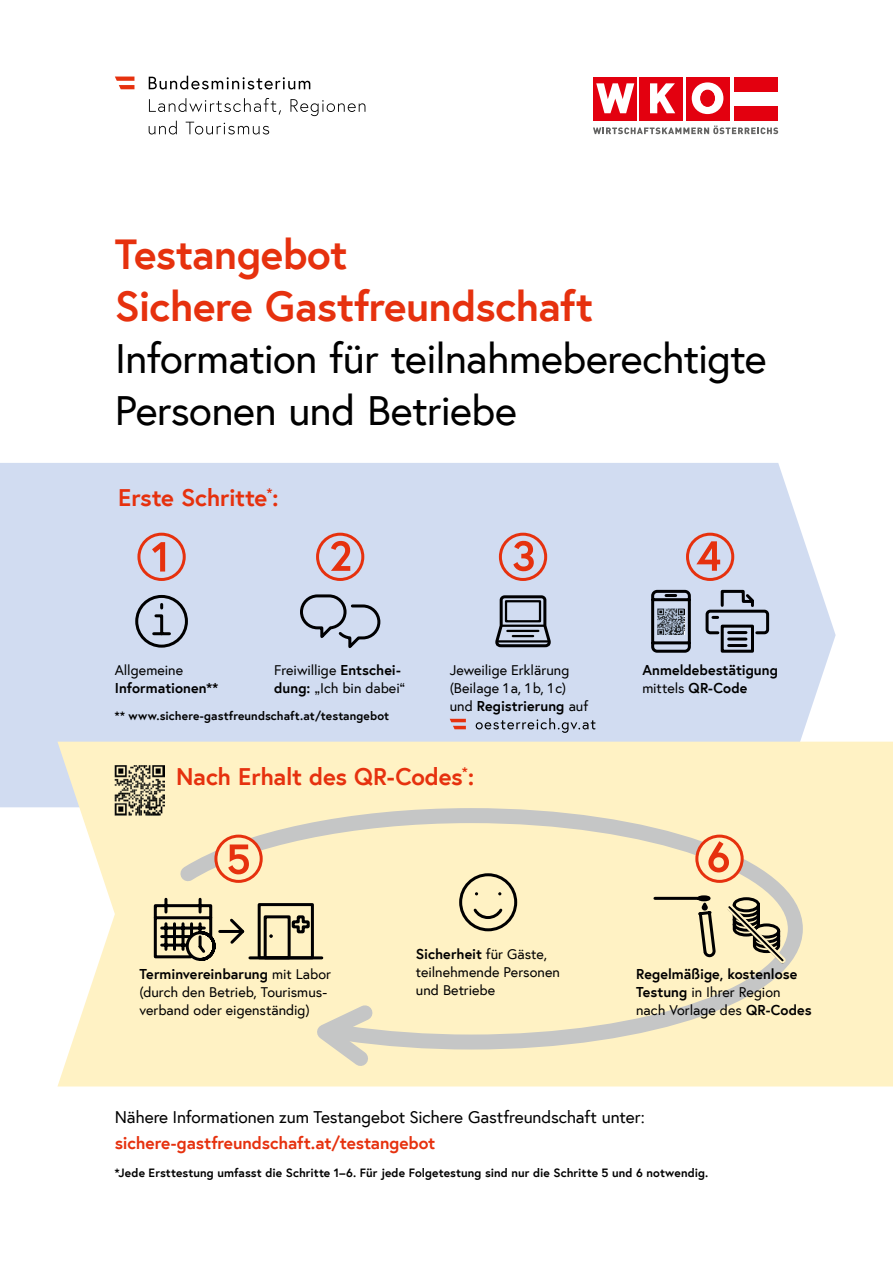
<style>
.page{position:relative;width:893px;height:1263px;background:#fff}
.page>*{position:absolute;margin:0;border:0;box-sizing:border-box;transform-origin:0 0}
.h1_ohne_Nummerierung{font:42px/51.8px "Europa Austria";letter-spacing:-.015em;color:#000}
.h1_ohne_Nummerierung-2{font:700 42px/51.8px "Europa Austria";letter-spacing:-.01em;color:#e6310e}
.t1{font:700 24px "Europa Austria";letter-spacing:-.01em;color:#e6310e}
.t2{font:17.25px/25.8px "Europa Austria";letter-spacing:-.01em;color:#000}
.t3{font:14.25px/18px "Europa Austria";color:#000}
.t4{font:700 14.25px/18px "Europa Austria";letter-spacing:.005em;color:#000}
.t5{font:700 12px "Europa Austria";letter-spacing:.01em;color:#000}
.s1{font-weight:700}
.s2{font-weight:400}
.s3{font-weight:700;color:#e6310e}
</style>
<div class="page">
<div style="left:0;top:463px;width:836px;height:344px;background:#d1dcf1"></div>
<svg style="left:57px;top:742px;width:836px;height:344px;background:#fef2c9"></svg>
<svg style="left:149px;top:98px;width:216px;height:36px"></svg>
<svg style="left:149px;top:76px;width:161px;height:13px"></svg>
<svg style="left:115px;top:77px;width:19px;height:12px"></svg>
<svg style="left:331px;top:541px;width:19px;height:30px"></svg>
<div style="left:316px;top:533px;width:48px;height:48px;border:3px solid #e6310e;border-radius:50%"></div>
<div style="left:300px;top:594px;width:47px;height:35px;border:3px solid #000001;border-radius:16px"></div>
<svg style="left:336px;top:603px;width:46px;height:51px;background:#afb8ca"></svg>
<svg style="left:704px;top:588px;width:67px;height:66px;background:#9da5b5"></svg>
<svg style="left:650px;top:588px;width:42px;height:66px;background:#7e8491"></svg>
<svg style="left:658px;top:608px;width:26px;height:27px"></svg>
<div style="left:686px;top:77px;width:44px;height:44px;background:#e3000f"></div>
<div style="left:639px;top:77px;width:44px;height:44px;background:#e3000f"></div>
<svg style="left:593px;top:126px;width:185px;height:8px"></svg>
<svg style="left:650px;top:83px;width:25px;height:30px"></svg>
<div style="left:593px;top:77px;width:44px;height:44px;background:#e3000f"></div>
<svg style="left:596px;top:83px;width:38px;height:30px"></svg>
<div style="left:734px;top:77px;width:44px;height:14px;background:#e3000f"></div>
<div style="left:734px;top:106px;width:44px;height:15px;background:#e3000f"></div>
<svg style="left:692px;top:82px;width:31px;height:32px"></svg>
<div style="left:701px;top:90px;width:13px;height:16px;background:#e3000f;border-radius:50%"></div>
<div style="left:700px;top:90px;width:15px;height:17px;border:1px solid #e3000f;border-radius:50%"></div>
<svg style="left:450px;top:719px;width:16px;height:10px"></svg>
<svg style="left:476px;top:718px;width:120px;height:15px;background:#adb7c8"></svg>
<svg style="left:493px;top:594px;width:59px;height:55px;background:#939baa"></svg>
<hr style="left:497px;top:640px;width:52px;height:2px;background:#000001">
<hr style="left:501px;top:625px;width:44px;height:2px;background:#000001">
<hr style="left:513px;top:635px;width:20px;height:2px;background:#000001">
<hr style="left:507px;top:630px;width:31px;height:2px;background:#000001">
<svg style="left:513px;top:541px;width:21px;height:30px"></svg>
<div style="left:499px;top:533px;width:48px;height:48px;border:3px solid #e6310e;border-radius:50%"></div>
<svg style="left:696px;top:541px;width:24px;height:30px"></svg>
<div style="left:686px;top:533px;width:48px;height:48px;border:3px solid #e6310e;border-radius:50%"></div>
<svg style="left:152px;top:542px;width:13px;height:29px"></svg>
<div style="left:137px;top:533px;width:49px;height:48px;border:3px solid #e6310e;border-radius:50%"></div>
<div style="left:135px;top:595px;width:53px;height:53px;border:3px solid #000;border-radius:50%"></div>
<svg style="left:151px;top:601px;width:21px;height:36px"></svg>
<svg style="left:167px;top:801px;width:643px;height:256px;background:#f8ecc3"></svg>
<div style="left:459px;top:873px;width:58px;height:58px;border:3px solid #000001;border-radius:50%"></div>
<svg style="left:471px;top:906px;width:34px;height:14px"></svg>
<svg style="left:216px;top:836px;width:45px;height:45px"></svg>
<div style="left:214px;top:835px;width:49px;height:48px;border:3px solid #e6310e;border-radius:50%"></div>
<svg style="left:228px;top:844px;width:21px;height:30px"></svg>
<hr style="left:250px;top:956px;width:72px;height:3px;background:#000001">
<svg style="left:290px;top:914px;width:20px;height:21px"></svg>
<div style="left:258px;top:903px;width:56px;height:56px;border:3px solid #000001"></div>
<div style="left:264px;top:915px;width:27px;height:44px;border:3px solid #000001"></div>
<svg style="left:269px;top:934px;width:4px;height:4px"></svg>
<svg style="left:152px;top:896px;width:65px;height:66px;background:#a0987b"></svg>
<hr style="left:220px;top:930px;width:23px;height:3px;background:#000001">
<svg style="left:227px;top:916px;width:20px;height:30px"></svg>
<svg style="left:697px;top:836px;width:45px;height:45px"></svg>
<div style="left:695px;top:835px;width:49px;height:48px;border:3px solid #e6310e;border-radius:50%"></div>
<svg style="left:652px;top:841px;width:134px;height:160px;background:#e5d6b1"></svg>
<img style="left:115px;top:765px;width:49px;height:50px">
<svg style="left:295px;top:993px;width:90px;height:86px;background:#efe6c4"></svg>
<h1 class="h1_ohne_Nummerierung-2" style="left:115px;top:228px;width:480px">Testangebot<br>Sichere Gastfreundschaft</h1>
<h1 class="h1_ohne_Nummerierung" style="left:115px;top:331px;width:653px">Information für teilnahmeberechtigte<br>Personen und Betriebe</h1>
<h2 class="t1" style="left:118px;top:482px;width:162px">Erste Schritte<sup>*</sup>:</h2>
<p class="t3" style="left:115px;top:661px;width:70px">Allgemeine</p>
<p class="t4" style="left:115px;top:679px;width:105px">Informationen**</p>
<p class="t3" style="left:274px;top:661px;width:132px">Freiwillige <span class="s1">Entschei&shy;dung:</span> „Ich bin dabei“</p>
<p class="t4" style="left:642px;top:661px;width:137px">Anmeldebestätigung <span class="s2">mittels</span> QR-Code</p>
<p class="t3" style="left:450px;top:661px;width:140px">Jeweilige Erklärung (Beilage 1a, 1b, 1 c) und <span class="s1">Registrierung</span> auf</p>
<p class="t5" style="left:115px;top:708px;width:276px">** www.sichere-gastfreundschaft.at/testangebot</p>
<h2 class="t1" style="left:176px;top:760px;width:300px">Nach Erhalt des QR-Codes<sup>*</sup>:</h2>
<p class="t3" style="left:416px;top:945px;width:146px"><span class="s1">Sicherheit</span> für Gäste, teilnehmende Personen und Betriebe</p>
<p class="t3" style="left:139px;top:965px;width:193px"><span class="s1">Terminvereinbarung</span> mit Labor (durch den Betrieb, Tourismus&shy;verband oder eigenständig)</p>
<p class="t4" style="left:636px;top:965px;width:177px">Regelmäßige, kostenlose<br>Testung <span class="s2">in Ihrer Region nach Vorlage des</span> QR-Codes</p>
<p class="t2" style="left:115px;top:1104px;width:531px">Nähere Informationen zum Testangebot Sichere Gastfreundschaft unter: <span class="s3">sichere-gastfreundschaft.at/testangebot</span></p>
<p class="t5" style="left:115px;top:1164px;width:595px">*Jede Ersttestung umfasst die Schritte 1–6. Für jede Folgetestung sind nur die Schritte 5 und 6 notwendig.</p>
</div>
